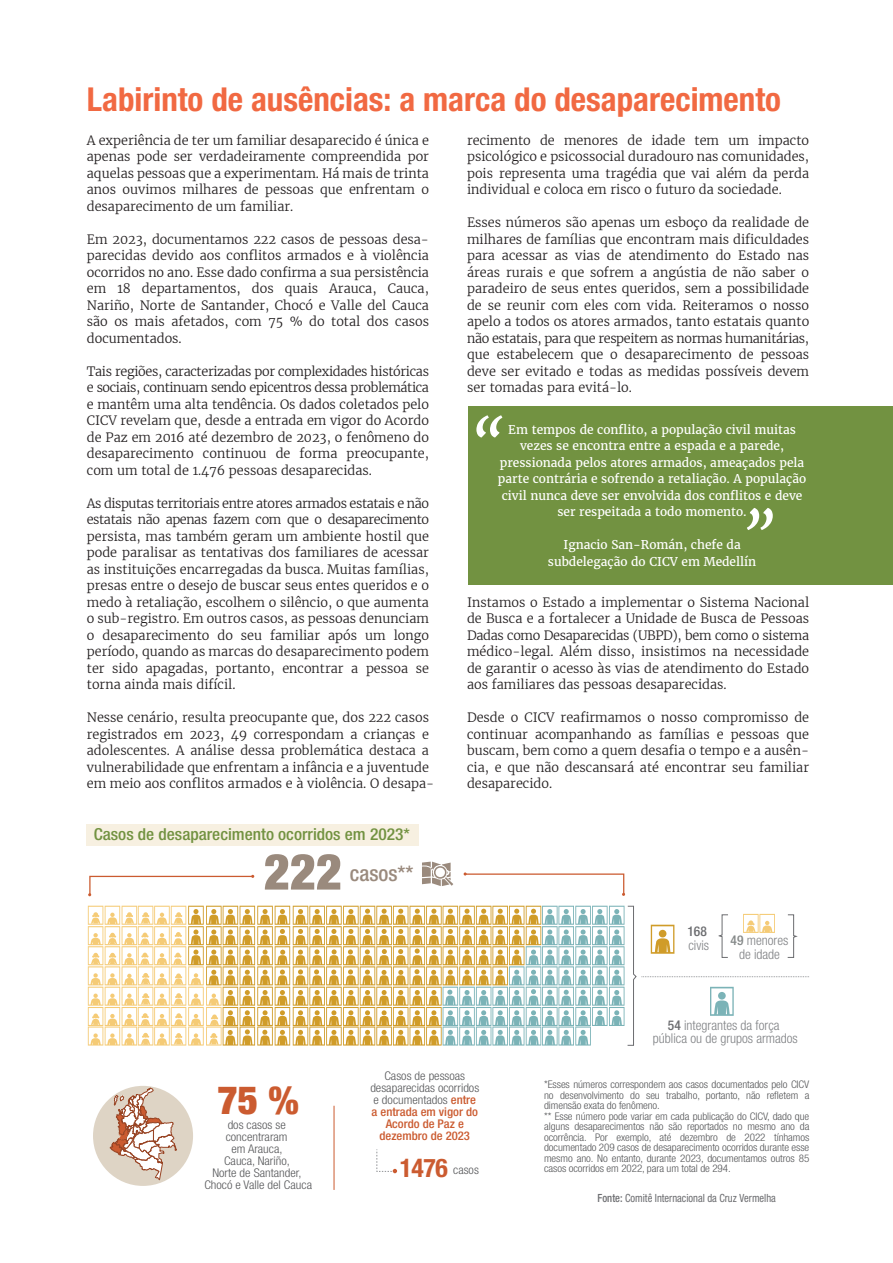
<style>
.page{position:relative;width:893px;height:1263px;background:#fff}
.page>*{position:absolute;margin:0;border:0;box-sizing:border-box;transform-origin:0 0}
.t1{font:900 condensed 50.1px "Helvetica Neue LT Pro";color:#9a8a7d}
.t2{font:900 condensed 39.15px "Helvetica Neue LT Pro";color:#cb5b30}
.t3{font:700 condensed 33px "Helvetica Neue LT Std";color:#f16942}
.t4{font:500 condensed 21.6px "Helvetica Neue LT Pro";color:#9a8a7d}
.t5{font:500 condensed 16.5px "Helvetica Neue LT Std";color:#729241;scale:1.05 1}
.t6{font:300 condensed 13.5px/13.5px "Helvetica Neue LT Pro";color:#808285;text-align:center}
.t7{font:500 condensed 13.5px "Helvetica Neue LT Pro";color:#6c6d70}
.t8{font:300 12.75px/16.5px "Merriweather";color:#231f20;text-align:justify}
.t9{font:12px/16.5px "Merriweather";color:#fff;text-align:center}
.t10{font:300 condensed 12px/12px "Helvetica Neue LT Pro";color:#57585a;text-align:center;scale:1.05 1}
.t11{font:300 condensed 11.85px "Helvetica Neue LT Pro";color:#57585a;scale:1.05 1}
.t12{font:condensed 11.25px "Helvetica Neue LT Pro";color:#6c6d70;scale:.93 1}
.t13{font:300 condensed 10.5px/10.5px "Helvetica Neue LT Pro";letter-spacing:-.01em;color:#57585a;scale:1.05 1}
.s1{font-weight:500;color:#868a8a}
.s2{font-weight:500;color:#6c6d70}
.s3{font-weight:500;color:#cb5b30}
.s4{font-family:"Helvetica Neue LT Std";font-weight:700;font-size:25.8px;color:#cb5b30}
.s5{font-weight:500}
</style>
<div class="page">
<svg style="left:376px;top:1149px;width:21px;height:24px"></svg>
<div style="left:93px;top:1086px;width:100px;height:100px;background:#ded4c5;border-radius:50%"></div>
<svg style="left:110px;top:1088px;width:66px;height:93px"></svg>
<svg style="left:88px;top:875px;width:166px;height:21px"></svg>
<svg style="left:464px;top:872px;width:161px;height:24px"></svg>
<svg style="left:422px;top:862px;width:31px;height:24px"></svg>
<div style="left:86px;top:824px;width:332px;height:22px;background:#f7f0e1"></div>
<hr style="left:334px;top:1106px;width:1px;height:84px;background:#cb5b30">
<svg style="left:88px;top:905px;width:721px;height:141px"></svg>
<div style="left:468px;top:406px;width:425px;height:179px;background:#729241"></div>
<svg style="left:476px;top:415px;width:26px;height:22px"></svg>
<svg style="left:747px;top:508px;width:26px;height:22px"></svg>
<h3 class="t3" style="left:87px;top:79px;width:696px">Labirinto de ausências: a marca do desaparecimento</h3>
<p class="t8" style="left:87px;top:132px;width:344px">A experiência de ter um familiar desaparecido é única e apenas pode ser verdadeiramente compreendida por aquelas pessoas que a experimentam. Há mais de trinta anos ouvimos milhares de pessoas que enfrentam o desaparecimento de um familiar.</p>
<p class="t8" style="left:87px;top:231px;width:344px">Em 2023, documentamos 222 casos de pessoas desa&shy;parecidas devido aos conflitos armados e à violência ocorridos no ano. Esse dado confirma a sua persistência em 18 departamentos, dos quais Arauca, Cauca, Nariño, Norte de Santander, Chocó e Valle del Cauca são os mais afetados, com 75 % do total dos casos documentados.</p>
<p class="t8" style="left:87px;top:362px;width:344px">Tais regiões, caracterizadas por complexidades históricas e sociais, continuam sendo epicentros dessa problemática e mantêm uma alta tendência. Os dados coletados pelo CICV revelam que, desde a entrada em vigor do Acordo de Paz em 2016 até dezembro de 2023, o fenômeno do desaparecimento continuou de forma preocupante, com um total de 1.476 pessoas desaparecidas.</p>
<p class="t8" style="left:87px;top:494px;width:344px">As disputas territoriais entre atores armados estatais e não estatais não apenas fazem com que o desaparecimento persista, mas também geram um ambiente hostil que pode paralisar as tentativas dos familiares de acessar as instituições encarregadas da busca. Muitas famílias, presas entre o desejo de buscar seus entes queridos e o medo à retaliação, escolhem o silêncio, o que aumenta o sub-registro. Em outros casos, as pessoas denunciam o desaparecimento do seu familiar após um longo período, quando as marcas do desaparecimento podem ter sido apagadas, portanto, encontrar a pessoa se torna ainda mais difícil.</p>
<p class="t8" style="left:87px;top:709px;width:349px;text-align:left">Nesse cenário, resulta preocupante que, dos 222 casos registrados em 2023, 49 correspondam a crianças e adolescentes. A análise dessa problemática destaca a vulnerabilidade que enfrentam a infância e a juventude em meio aos conflitos armados e à violência. O desapa-</p>
<p class="t5" style="left:94px;top:824px;width:302px">Casos de desaparecimento ocorridos em 2023*</p>
<h1 class="t1" style="left:264px;top:841px;width:80px">222</h1>
<h3 class="t4" style="left:350px;top:860px;width:65px">casos**</h3>
<p class="t8" style="left:467px;top:131px;width:344px">recimento de menores de idade tem um impacto psicológico e psicossocial duradouro nas comunidades, pois representa uma tragédia que vai além da perda individual e coloca em risco o futuro da sociedade.</p>
<p class="t8" style="left:467px;top:214px;width:344px">Esses números são apenas um esboço da realidade de milhares de famílias que encontram mais dificuldades para acessar as vias de atendimento do Estado nas áreas rurais e que sofrem a angústia de não saber o paradeiro de seus entes queridos, sem a possibilidade de se reunir com eles com vida. Reiteramos o nosso apelo a todos os atores armados, tanto estatais quanto não estatais, para que respeitem as normas humanitárias, que estabelecem que o desaparecimento de pessoas deve ser evitado e todas as medidas possíveis devem ser tomadas para evitá-lo.</p>
<p class="t9" style="left:498px;top:421px;width:310px">Em tempos de conflito, a população civil muitas vezes se encontra entre a espada e a parede, pressionada pelos atores armados, ameaçados pela parte contrária e sofrendo a retaliação. A população civil nunca deve ser envolvida dos conflitos e deve ser respeitada a todo momento.</p>
<p class="t9" style="left:548px;top:536px;width:210px">Ignacio San-Román, chefe da subdelegação do CICV em Medellín</p>
<p class="t8" style="left:467px;top:593px;width:344px">Instamos o Estado a implementar o Sistema Nacional de Busca e a fortalecer a Unidade de Busca de Pessoas Dadas como Desaparecidas (UBPD), bem como o sistema médico-legal. Além disso, insistimos na necessidade de garantir o acesso às vias de atendimento do Estado aos familiares das pessoas desaparecidas.</p>
<p class="t8" style="left:467px;top:709px;width:344px">Desde o CICV reafirmamos o nosso compromisso de continuar acompanhando as famílias e pessoas que buscam, bem como a quem desafia o tempo e a ausên&shy;cia, e que não descansará até encontrar seu familiar desaparecido.</p>
<p class="t7" style="left:687px;top:923px;width:21px">168</p>
<p class="t6" style="left:688px;top:938px;width:22px">civis</p>
<p class="t6" style="left:731px;top:934px;width:59px"><span class="s1">49</span> menores de idade</p>
<p class="t6" style="left:653px;top:1018px;width:146px"><span class="s2">54</span> integrantes da força pública ou de grupos armados</p>
<h2 class="t2" style="left:218px;top:1076px;width:83px">75 %</h2>
<p class="t10" style="left:204px;top:1118px;width:104px">dos casos se concentraram<br>em Arauca,<br>Cauca, Nariño,<br>Norte de Santander,<br>Chocó e Valle del Cauca</p>
<p class="t10" style="left:370px;top:1070px;width:105px">Casos de pessoas desaparecidas ocorridos e documentados <span class="s3">entre a entrada em vigor do<br>Acordo de Paz e dezembro de 2023</span></p>
<p class="t11" style="left:400px;top:1163px;width:77px"><span class="s4">1476</span> casos</p>
<p class="t13" style="left:544px;top:1079px;width:254px">*Esses números correspondem aos casos documentados pelo CICV no desenvolvimento do seu trabalho, portanto, não refletem a dimensão exata do fenômeno.<br>** Esse número pode variar em cada publicação do CICV, dado que alguns desaparecimentos não são reportados no mesmo ano da ocorrência. Por exemplo, até dezembro de 2022 tínhamos documentado 209 casos de desaparecimento ocorridos durante esse mesmo ano. No entanto, durante 2023, documentamos outros 85 casos ocorridos em 2022, para um total de 294.</p>
<p class="t12" style="left:598px;top:1191px;width:193px"><span class="s5">Fonte:</span> Comitê Internacional da Cruz Vermelha</p>
</div>
